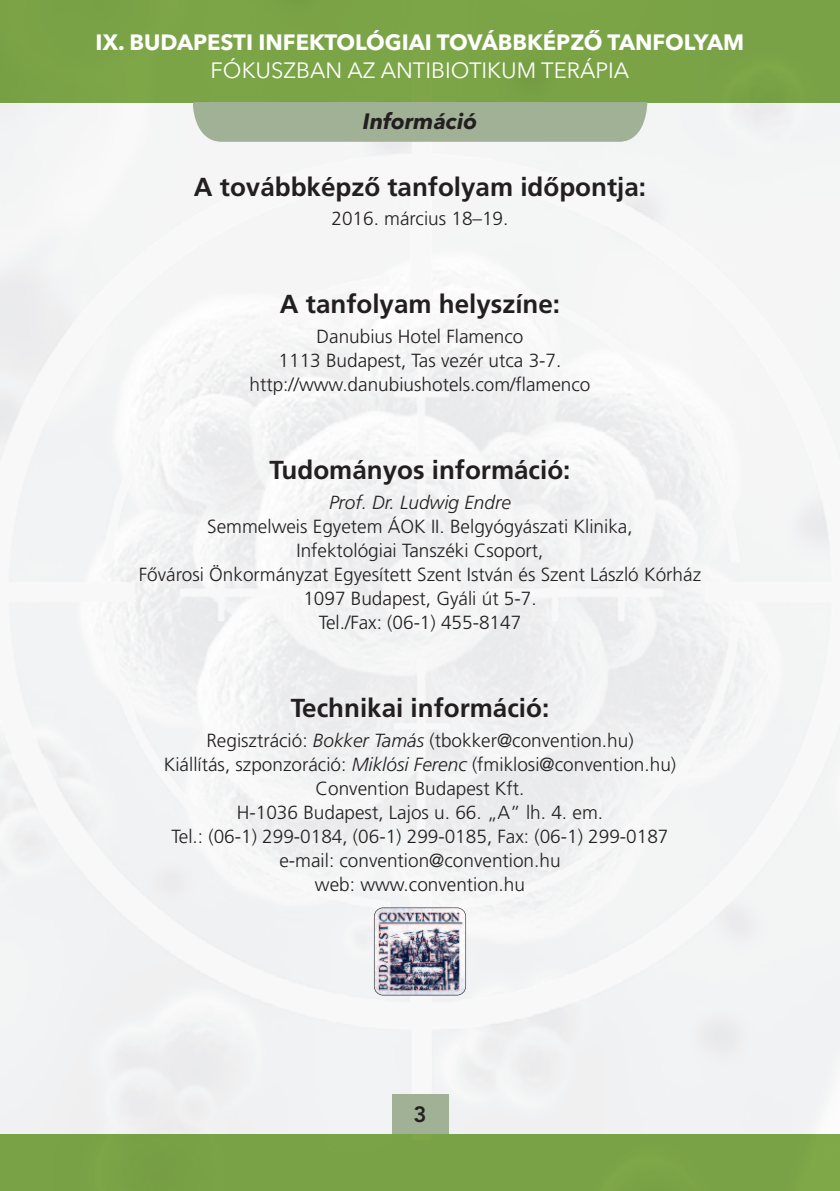
<style>
.page{position:relative;width:840px;height:1191px;background:#fff}
.page>*{position:absolute;margin:0;border:0;box-sizing:border-box;transform-origin:0 0}
.t1{font:26px "Frutiger M Medium";color:#231f20}
.t2{font:700 22px "Avenir Next";color:#fff}
.t3{font:22px "Avenir Next";color:#fff}
.t4{font:italic 700 22px "Avenir Next";color:#231f20}
.t5{font:800 22px "Avenir";color:#231f20}
.t6{font:19px/24px "Frutiger M Light";color:#231f20;text-align:center}
.t7{font:italic 19px "Frutiger M Light";color:#231f20}
.s1{font-style:italic}
</style>
<div class="page">
<img style="left:0;top:0;width:839px;height:1191px">
<div style="left:192px;top:102px;width:455px;height:40px;background:#a0b196"></div>
<div style="left:391px;top:1094px;width:57px;height:40px;background:#a0b196"></div>
<img style="left:374px;top:907px;width:91px;height:88px;border-radius:9px">
<div style="left:374px;top:907px;width:92px;height:88px;border:1px solid #231f20;border-radius:9px"></div>
<p class="t2" style="left:96px;top:24px;width:649px">IX. BUDAPESTI INFEKTOLÓGIAI TOVÁBBKÉPZŐ TANFOLYAM</p>
<p class="t3" style="left:210px;top:52px;width:420px">FÓKUSZBAN AZ ANTIBIOTIKUM TERÁPIA</p>
<p class="t4" style="left:362px;top:102px;width:116px">Információ</p>
<h1 class="t1" style="left:194px;top:176px;width:453px">A továbbképzô tanfolyam idôpontja:</h1>
<p class="t6" style="left:331px;top:207px;width:178px">2016. március 18–19.</p>
<h1 class="t1" style="left:280px;top:293px;width:281px">A tanfolyam helyszíne:</h1>
<p class="t6" style="left:249px;top:326px;width:342px">Danubius Hotel Flamenco<br>1113 Budapest, Tas vezér utca 3-7. http://www.danubiushotels.com/flamenco</p>
<h1 class="t1" style="left:269px;top:459px;width:302px">Tudományos információ:</h1>
<p class="t7" style="left:329px;top:495px;width:183px">Prof. Dr. Ludwig Endre</p>
<p class="t6" style="left:139px;top:516px;width:563px">Semmelweis Egyetem ÁOK II. Belgyógyászati Klinika,<br>Infektológiai Tanszéki Csoport,<br>Fővárosi Önkormányzat Egyesített Szent István és Szent László Kórház 1097 Budapest, Gyáli út 5-7.<br>Tel./Fax: (06-1) 455-8147</p>
<h1 class="t1" style="left:290px;top:698px;width:260px">Technikai információ:</h1>
<p class="t6" style="left:164px;top:730px;width:513px">Regisztráció: <span class="s1">Bokker Tamás</span> (tbokker@convention.hu)<br>Kiállítás, szponzoráció: <span class="s1">Miklósi Ferenc</span> (fmiklosi@convention.hu)<br>Convention Budapest Kft.<br>H-1036 Budapest, Lajos u. 66. „A” lh. 4. em.<br>Tel.: (06-1) 299-0184, (06-1) 299-0185, Fax: (06-1) 299-0187 e-mail: convention@convention.hu<br>web: www.convention.hu</p>
<p class="t5" style="left:413px;top:1097px;width:15px">3</p>
</div>
